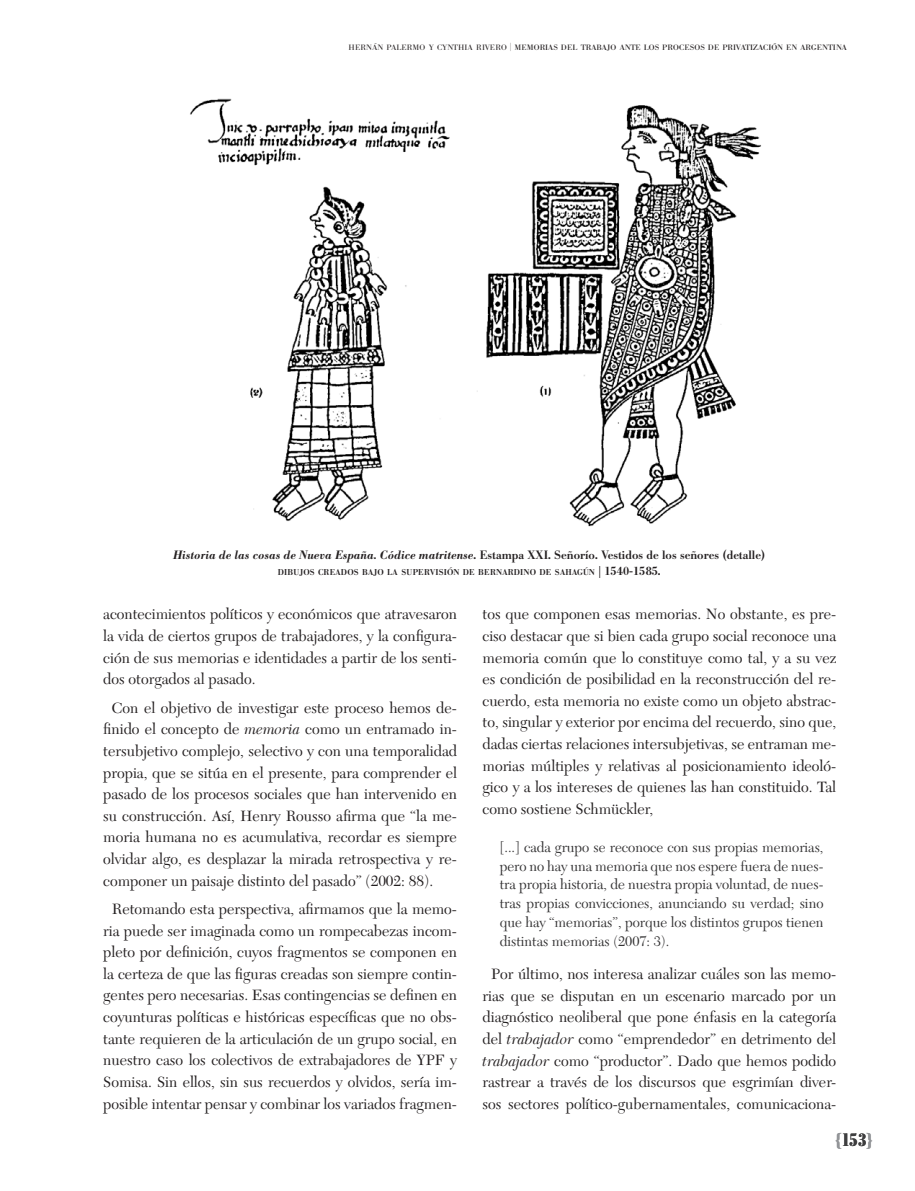
<style>
.page{position:relative;width:915px;height:1191px;background:#fff}
.page>*{position:absolute;margin:0;border:0;box-sizing:border-box;transform-origin:0 0}
.t1{font:700 condensed 18px "Bodoni BE";color:#3e3e3f}
.t2{font:15.6px/21.6px "New Caledonia";color:#231f20;text-align:justify}
.t3{font:14.55px/18.8px "New Caledonia";color:#333233;text-align:justify}
.t4{font:500 12px "Bodoni BE";color:#231f20}
.t5{font:500 8.4px "Bodoni BE";letter-spacing:.02em;color:#231f20}
.t6{font:7.8px "Bodoni BE";letter-spacing:.02em;color:#231f20;scale:1.09 1}
.s1{font-weight:300}
.s2{font-weight:300;font-size:8.25px}
.s3{font-style:italic}
.s4{font-size:12px}
.s5{color:#939598}
</style>
<div class="page">
<img style="left:190px;top:98px;width:571px;height:429px">
<p class="t6" style="left:348px;top:43px;width:458px"><span class="s1">HERNÁN PALERMO Y CYNTHIA RIVERO</span> <span class="s2">|</span> MEMORIAS DEL TRABAJO ANTE LOS PROCESOS DE PRIVATIZACIÓN EN ARGENTINA</p>
<p class="t4" style="left:173px;top:547px;width:593px"><span class="s3">Historia de las cosas de Nueva España. Códice matritense</span>. Estampa XXI. Señorío. Vestidos de los señores (detalle)</p>
<p class="t5" style="left:277px;top:567px;width:384px">DIBUJOS CREADOS BAJO LA SUPERVISIÓN DE BERNARDINO DE SAHAGÚN <span class="s4">|</span> <span class="s4">1540-1585.</span></p>
<p class="t2" style="left:103px;top:604px;width:355px">acontecimientos políticos y económicos que atravesaron la vida de ciertos grupos de trabajadores, y la configura&shy;ción de sus memorias e identidades a partir de los senti&shy;dos otorgados al pasado.</p>
<p class="t2" style="left:103px;top:697px;width:355px;text-indent:9px">Con el objetivo de investigar este proceso hemos de&shy;finido el concepto de <span class="s3">memoria</span> como un entramado in&shy;tersubjetivo complejo, selectivo y con una temporalidad propia, que se sitúa en el presente, para comprender el pasado de los procesos sociales que han intervenido en su construcción. Así, Henry Rousso afirma que “la me&shy;moria humana no es acumulativa, recordar es siempre olvidar algo, es desplazar la mirada retrospectiva y re&shy;componer un paisaje distinto del pasado” (2002: 88).</p>
<p class="t2" style="left:103px;top:898px;width:355px;text-align:center">Retomando esta perspectiva, afirmamos que la memo&shy;ria puede ser imaginada como un rompecabezas incom&shy;pleto por definición, cuyos fragmentos se componen en la certeza de que las figuras creadas son siempre contin&shy;gentes pero necesarias. Esas contingencias se definen en coyunturas políticas e históricas específicas que no obs&shy;tante requieren de la articulación de un grupo social, en nuestro caso los colectivos de extrabajadores de YPF y Somisa. Sin ellos, sin sus recuerdos y olvidos, sería im&shy;posible intentar pensar y combinar los variados fragmen-</p>
<p class="t2" style="left:482px;top:604px;width:355px">tos que componen esas memorias. No obstante, es pre&shy;ciso destacar que si bien cada grupo social reconoce una memoria común que lo constituye como tal, y a su vez es condición de posibilidad en la reconstrucción del re&shy;cuerdo, esta memoria no existe como un objeto abstrac&shy;to, singular y exterior por encima del recuerdo, sino que, dadas ciertas relaciones intersubjetivas, se entraman me&shy;morias múltiples y relativas al posicionamiento ideoló&shy;gico y a los intereses de quienes las han constituido. Tal como sostiene Schmückler,</p>
<p class="t3" style="left:499px;top:838px;width:325px">[...] cada grupo se reconoce con sus propias memorias, pero no hay una memoria que nos espere fuera de nues&shy;tra propia historia, de nuestra propia voluntad, de nues&shy;tras propias convicciones, anunciando su verdad; sino que hay “memorias”, porque los distintos grupos tienen distintas memorias (2007: 3).</p>
<p class="t2" style="left:482px;top:963px;width:355px;text-align:center">Por último, nos interesa analizar cuáles son las memo&shy;rias que se disputan en un escenario marcado por un diagnóstico neoliberal que pone énfasis en la categoría del <span class="s3">trabajador</span> como “emprendedor” en detrimento del <span class="s3">trabajador</span> como “productor”. Dado que hemos podido rastrear a través de los discursos que esgrimían diver&shy;sos sectores político-gubernamentales, comunicaciona-</p>
<p class="t1" style="left:834px;top:1129px;width:39px"><span class="s5">{</span>153<span class="s5">}</span></p>
</div>
